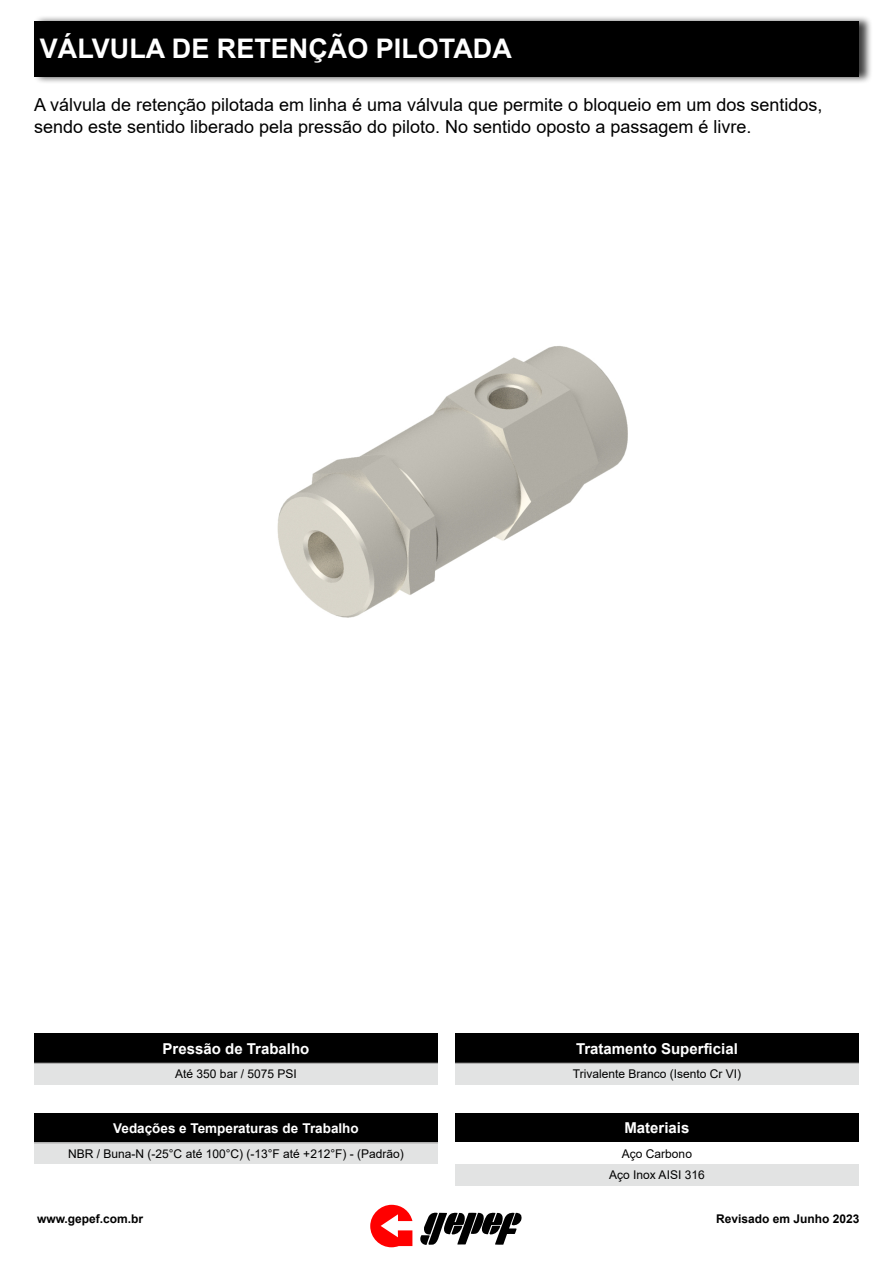
<style>
.page{position:relative;width:893px;height:1263px;background:#fff}
.page>*{position:absolute;margin:0;border:0;box-sizing:border-box;transform-origin:0 0}
.t1{font:700 27px "Arial";color:#fff}
.t2{font:18px/21.6px "Arial";color:#000}
.t3{font:700 15px "Arial";color:#fff}
.t4{font:700 13.5px "Arial";color:#fff}
.t5{font:12px/21.3px "Arial";color:#000;text-align:center}
.t6{font:700 12px "Arial";color:#000}
</style>
<div class="page">
<svg style="left:370px;top:1205px;width:42px;height:42px"></svg>
<svg style="left:420px;top:1212px;width:102px;height:33px"></svg>
<div style="left:33px;top:14px;width:840px;height:70px;background:#000;opacity:.75"></div>
<div style="left:34px;top:22px;width:825px;height:55px;background:#000"></div>
<div style="left:34px;top:1033px;width:404px;height:30px;background:#000"></div>
<div style="left:34px;top:1063px;width:404px;height:21px;background:#e2e3e3"></div>
<hr style="left:34px;top:1063px;width:404px;height:1px;background:#969696">
<div style="left:34px;top:1113px;width:404px;height:30px;background:#000"></div>
<div style="left:34px;top:1143px;width:404px;height:21px;background:#e2e3e3"></div>
<hr style="left:34px;top:1142px;width:404px;height:1px;background:#969696">
<div style="left:455px;top:1033px;width:404px;height:30px;background:#000"></div>
<div style="left:455px;top:1063px;width:404px;height:21px;background:#e2e3e3"></div>
<hr style="left:455px;top:1063px;width:404px;height:1px;background:#969696">
<div style="left:455px;top:1113px;width:404px;height:30px;background:#000"></div>
<div style="left:455px;top:1164px;width:404px;height:21px;background:#e2e3e3"></div>
<img style="left:277px;top:346px;width:351px;height:272px">
<h1 class="t1" style="left:40px;top:30px;width:473px">VÁLVULA DE RETENÇÃO PILOTADA</h1>
<p class="t2" style="left:34px;top:94px;width:790px">A válvula de retenção pilotada em linha é uma válvula que permite o bloqueio em um dos sentidos, sendo este sentido liberado pela pressão do piloto. No sentido oposto a passagem é livre.</p>
<p class="t3" style="left:163px;top:1038px;width:148px">Pressão de Trabalho</p>
<p class="t5" style="left:175px;top:1063px;width:123px">Até 350 bar / 5075 PSI</p>
<p class="t4" style="left:113px;top:1119px;width:247px">Vedações e Temperaturas de Trabalho</p>
<p class="t5" style="left:68px;top:1143px;width:337px">NBR / Buna-N (-25°C até 100°C) (-13°F até +212°F) - (Padrão)</p>
<p class="t3" style="left:576px;top:1038px;width:163px">Tratamento Superficial</p>
<p class="t5" style="left:573px;top:1063px;width:170px">Trivalente Branco (Isento Cr VI)</p>
<p class="t3" style="left:624px;top:1117px;width:67px">Materiais</p>
<p class="t5" style="left:609px;top:1143px;width:97px">Aço Carbono<br>Aço Inox AISI 316</p>
<p class="t6" style="left:37px;top:1210px;width:108px">www.gepef.com.br</p>
<p class="t6" style="left:716px;top:1210px;width:145px">Revisado em Junho 2023</p>
</div>
